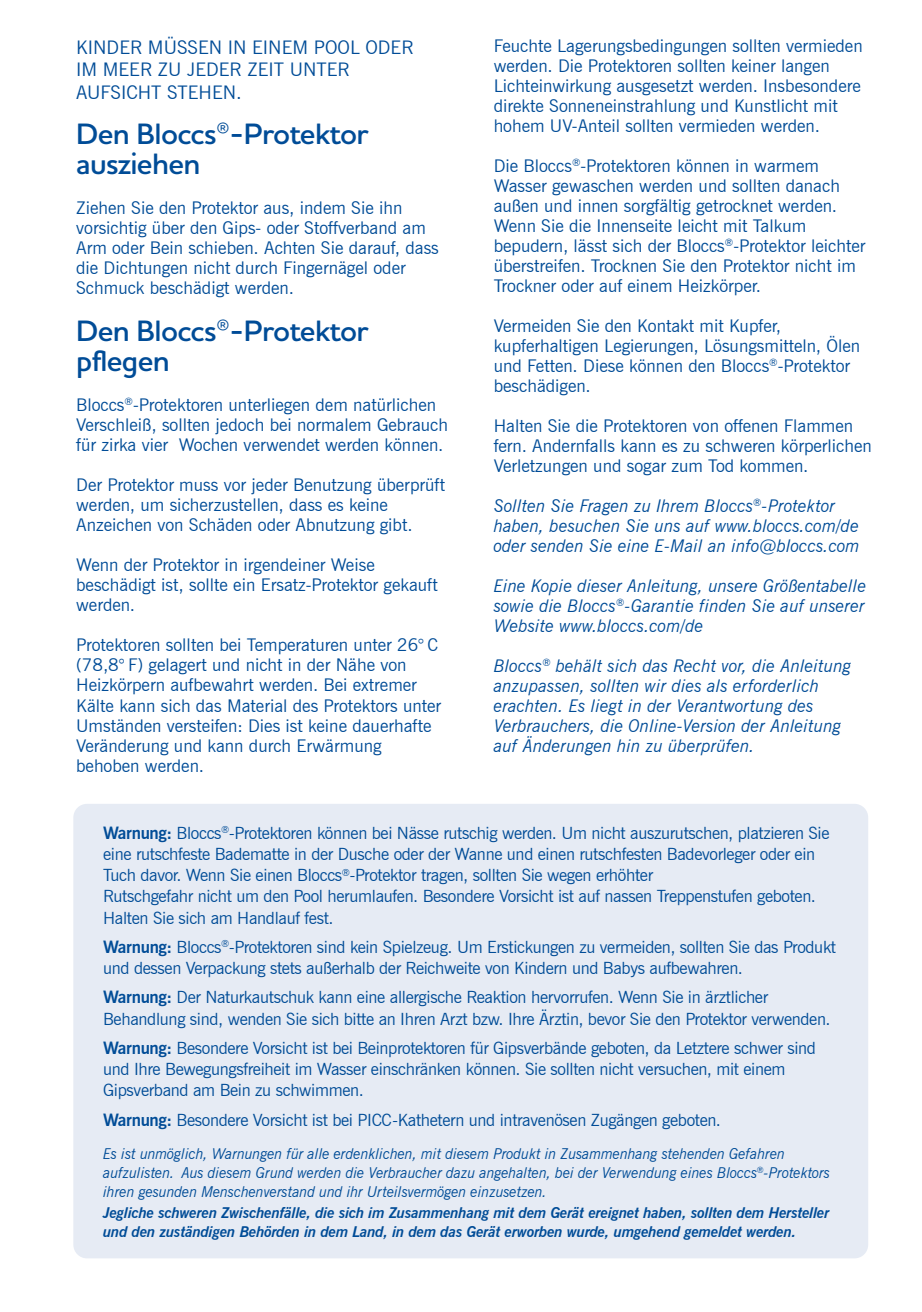
<style>
.page{position:relative;width:922px;height:1312px;background:#fff}
.page>*{position:absolute;margin:0;border:0;box-sizing:border-box;transform-origin:0 0}
.t1{font:600 30px/30px "Houschka Pro";letter-spacing:-.02em;color:#004c97}
.t2{font:18.75px/22.5px "News Gothic BT";color:#004c97}
.t3{font:17.5px/20px "News Gothic BT";color:#004c97}
.t4{font:italic 17.5px/20px "News Gothic BT";color:#004c97}
.t5{font:17px/21.2px "News Gothic BT";letter-spacing:-.02em;color:#004c97}
.t6{font:italic 15px/18.8px "News Gothic BT";letter-spacing:-.01em;color:#004c97;scale:.96 1}
.t7{font:italic 700 15px/18.8px "News Gothic BT";letter-spacing:-.01em;color:#004c97}
.s1{font-weight:700}
</style>
<div class="page">
<div style="left:73px;top:803px;width:795px;height:454px;background:#e6ebf4;border-radius:14px"></div>
<p class="t2" style="left:76px;top:35px;width:339px">KINDER MÜSSEN IN EINEM POOL ODER<br>IM MEER ZU JEDER ZEIT UNTER<br>AUFSICHT STEHEN.</p>
<h1 class="t1" style="left:76px;top:118px;width:294px">Den Bloccs®-Protektor ausziehen</h1>
<p class="t3" style="left:76px;top:197px;width:364px">Ziehen Sie den Protektor aus, indem Sie ihn vorsichtig über den Gips- oder Stoffverband am Arm oder Bein schieben. Achten Sie darauf, dass die Dichtungen nicht durch Fingernägel oder Schmuck beschädigt werden.</p>
<h1 class="t1" style="left:76px;top:316px;width:294px">Den Bloccs®-Protektor pflegen</h1>
<p class="t3" style="left:76px;top:395px;width:373px">Bloccs<sup>®</sup>-Protektoren unterliegen dem natürlichen<br>Verschleiß, sollten jedoch bei normalem Gebrauch für zirka vier Wochen verwendet werden können.</p>
<p class="t3" style="left:76px;top:475px;width:370px">Der Protektor muss vor jeder Benutzung überprüft werden, um sicherzustellen, dass es keine<br>Anzeichen von Schäden oder Abnutzung gibt.</p>
<p class="t3" style="left:76px;top:555px;width:363px">Wenn der Protektor in irgendeiner Weise beschädigt ist, sollte ein Ersatz-Protektor gekauft werden.</p>
<p class="t3" style="left:76px;top:635px;width:366px">Protektoren sollten bei Temperaturen unter 26° C (78,8° F) gelagert und nicht in der Nähe von Heizkörpern aufbewahrt werden. Bei extremer Kälte kann sich das Material des Protektors unter Umständen versteifen: Dies ist keine dauerhafte Veränderung und kann durch Erwärmung behoben werden.</p>
<p class="t3" style="left:493px;top:35px;width:370px">Feuchte Lagerungsbedingungen sollten vermieden werden. Die Protektoren sollten keiner langen Lichteinwirkung ausgesetzt werden. Insbesondere direkte Sonneneinstrahlung und Kunstlicht mit hohem UV-Anteil sollten vermieden werden.</p>
<p class="t3" style="left:493px;top:155px;width:373px">Die Bloccs<sup>®</sup>-Protektoren können in warmem Wasser gewaschen werden und sollten danach außen und innen sorgfältig getrocknet werden.<br>Wenn Sie die Innenseite leicht mit Talkum bepudern, lässt sich der Bloccs<sup>®</sup>-Protektor leichter überstreifen. Trocknen Sie den Protektor nicht im Trockner oder auf einem Heizkörper.</p>
<p class="t3" style="left:493px;top:315px;width:368px">Vermeiden Sie den Kontakt mit Kupfer, kupferhaltigen Legierungen, Lösungsmitteln, Ölen und Fetten. Diese können den Bloccs<sup>®</sup>-Protektor beschädigen.</p>
<p class="t3" style="left:493px;top:415px;width:379px">Halten Sie die Protektoren von offenen Flammen fern. Andernfalls kann es zu schweren körperlichen<br>Verletzungen und sogar zum Tod kommen.</p>
<p class="t4" style="left:493px;top:495px;width:367px">Sollten Sie Fragen zu Ihrem Bloccs<sup>®</sup>-Protektor haben, besuchen Sie uns auf www.bloccs.com/de oder senden Sie eine E-Mail an info@bloccs.com</p>
<p class="t4" style="left:493px;top:575px;width:374px;text-align:justify">Eine Kopie dieser Anleitung, unsere Größentabelle sowie die Bloccs<sup>®</sup>-Garantie finden Sie auf unserer Website www.bloccs.com/de</p>
<p class="t4" style="left:493px;top:655px;width:359px">Bloccs<sup>®</sup> behält sich das Recht vor, die Anleitung anzupassen, sollten wir dies als erforderlich erachten. Es liegt in der Verantwortung des Verbrauchers, die Online-Version der Anleitung auf Änderungen hin zu überprüfen.</p>
<p class="t5" style="left:103px;top:821px;width:727px"><span class="s1">Warnung:</span> Bloccs<sup>®</sup>-Protektoren können bei Nässe rutschig werden. Um nicht auszurutschen, platzieren Sie eine rutschfeste Badematte in der Dusche oder der Wanne und einen rutschfesten Badevorleger oder ein Tuch davor. Wenn Sie einen Bloccs<sup>®</sup>-Protektor tragen, sollten Sie wegen erhöhter<br>Rutschgefahr nicht um den Pool herumlaufen. Besondere Vorsicht ist auf nassen Treppenstufen geboten.<br>Halten Sie sich am Handlauf fest.</p>
<p class="t5" style="left:103px;top:935px;width:734px"><span class="s1">Warnung:</span> Bloccs<sup>®</sup>-Protektoren sind kein Spielzeug. Um Erstickungen zu vermeiden, sollten Sie das Produkt und dessen Verpackung stets außerhalb der Reichweite von Kindern und Babys aufbewahren.</p>
<p class="t5" style="left:103px;top:986px;width:728px"><span class="s1">Warnung:</span> Der Naturkautschuk kann eine allergische Reaktion hervorrufen. Wenn Sie in ärztlicher<br>Behandlung sind, wenden Sie sich bitte an Ihren Arzt bzw. Ihre Ärztin, bevor Sie den Protektor verwenden.</p>
<p class="t5" style="left:103px;top:1036px;width:714px"><span class="s1">Warnung:</span> Besondere Vorsicht ist bei Beinprotektoren für Gipsverbände geboten, da Letztere schwer sind und Ihre Bewegungsfreiheit im Wasser einschränken können. Sie sollten nicht versuchen, mit einem<br>Gipsverband am Bein zu schwimmen.</p>
<p class="t5" style="left:103px;top:1108px;width:619px"><span class="s1">Warnung:</span> Besondere Vorsicht ist bei PICC-Kathetern und intravenösen Zugängen geboten.</p>
<p class="t6" style="left:103px;top:1143px;width:758px">Es ist unmöglich, Warnungen für alle erdenklichen, mit diesem Produkt in Zusammenhang stehenden Gefahren aufzulisten. Aus diesem Grund werden die Verbraucher dazu angehalten, bei der Verwendung eines Bloccs<sup>®</sup>-Protektors ihren gesunden Menschenverstand und ihr Urteilsvermögen einzusetzen.</p>
<p class="t7" style="left:103px;top:1202px;width:727px">Jegliche schweren Zwischenfälle, die sich im Zusammenhang mit dem Gerät ereignet haben, sollten dem Hersteller und den zuständigen Behörden in dem Land, in dem das Gerät erworben wurde, umgehend gemeldet werden.</p>
</div>
